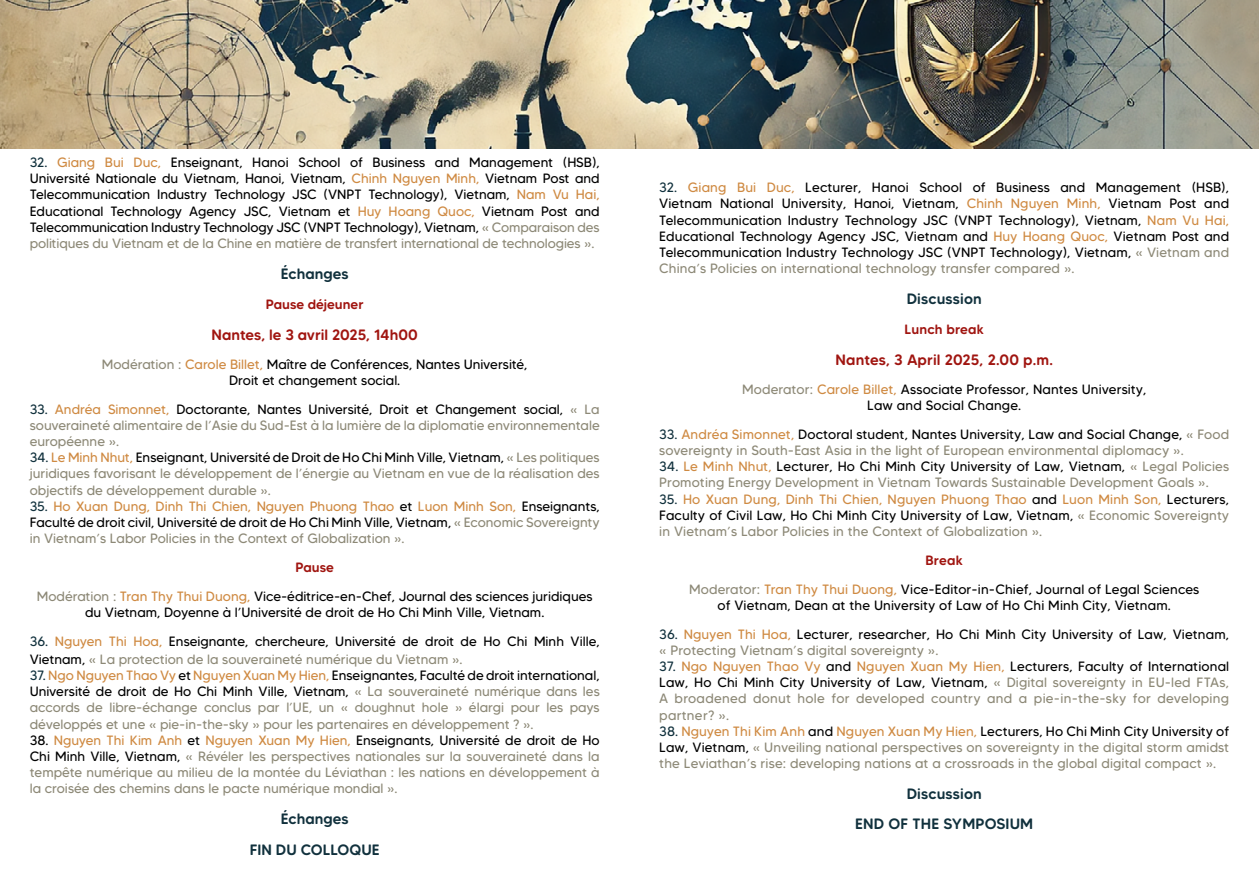
<style>
.page{position:relative;width:1259px;height:893px;background:#fff}
.page>*{position:absolute;margin:0;border:0;box-sizing:border-box;transform-origin:0 0}
.t1{font:500 15px/30.6px "MADE Tommy Soft";letter-spacing:.01em;color:#11313d;text-align:center}
.t2{font:500 15px "MADE Tommy Soft";color:#a01510}
.t3{font:13.5px/16.2px "MADE Tommy Soft";letter-spacing:.01em;color:#8d8977;text-align:justify}
.t4{font:13.5px/16.2px "MADE Tommy Soft";color:#000;text-align:center}
.t5{font:500 13.5px "MADE Tommy Soft";color:#a01510}
.s1{color:#11313d}
.s2{color:#cf8a42}
.s3{color:#8d8977}
.s4{color:#000}
.s5{font-weight:500;color:#a01510}
</style>
<div class="page">
<img style="left:0;top:0;width:1259px;height:149px">
<p class="t4" style="left:30px;top:154px;width:571px;text-align:justify"><span class="s1">32.</span> <span class="s2">Giang Bui Duc,</span> Enseignant, Hanoi School of Business and Management (HSB), Université Nationale du Vietnam, Hanoi, Vietnam, <span class="s2">Chinh Nguyen Minh,</span> Vietnam Post and Telecommunication Industry Technology JSC (VNPT Technology), Vietnam, <span class="s2">Nam Vu Hai, </span>Educational Technology Agency JSC, Vietnam et <span class="s2">Huy Hoang Quoc,</span> Vietnam Post and Telecommunication Industry Technology JSC (VNPT Technology), Vietnam, <span class="s3">« Comparaison des politiques du Vietnam et de la Chine en matière de transfert international de technologies ».</span></p>
<p class="t1" style="left:281px;top:258px;width:69px">Échanges</p>
<p class="t5" style="left:266px;top:296px;width:99px">Pause déjeuner</p>
<p class="t2" style="left:212px;top:325px;width:208px">Nantes, le 3 avril 2025, 14h00</p>
<p class="t4" style="left:102px;top:356px;width:427px"><span class="s3">Modération :</span> <span class="s2">Carole Billet,</span> Maître de Conférences, Nantes Université,<br>Droit et changement social.</p>
<p class="t3" style="left:30px;top:401px;width:571px"><span class="s1">33.</span> <span class="s2">Andréa Simonnet,</span> <span class="s4">Doctorante, Nantes Université, Droit et Changement social,</span> « La souveraineté alimentaire de l’Asie du Sud-Est à la lumière de la diplomatie environnementale européenne ».</p>
<p class="t3" style="left:30px;top:449px;width:571px"><span class="s1">34.</span> <span class="s2">Le Minh Nhut,</span> <span class="s4">Enseignant, Université de Droit de Ho Chi Minh Ville, Vietnam,</span> « Les politiques juridiques favorisant le développement de l’énergie au Vietnam en vue de la réalisation des objectifs de développement durable ».</p>
<p class="t4" style="left:30px;top:498px;width:571px;text-align:justify"><span class="s1">35.</span> <span class="s2">Ho Xuan Dung, Dinh Thi Chien, Nguyen Phuong Thao</span> et <span class="s2">Luon Minh Son,</span> Enseignants, Faculté de droit civil, Université de droit de Ho Chi Minh Ville, Vietnam, <span class="s3">« Economic Sovereignty in Vietnam’s Labor Policies in the Context of Globalization ».</span></p>
<p class="t4" style="left:37px;top:553px;width:557px;line-height:28.8px"><span class="s5">Pause<br></span><span class="s3">Modération :</span> <span class="s2">Tran Thy Thui Duong,</span> Vice-éditrice-en-Chef, Journal des sciences juridiques</p>
<p class="t4" style="left:85px;top:604px;width:461px">du Vietnam, Doyenne à l’Université de droit de Ho Chi Minh Ville, Vietnam.</p>
<p class="t4" style="left:30px;top:632px;width:571px;line-height:18px;text-align:left"><span class="s1">36.</span> <span class="s2">Nguyen Thi Hoa,</span> Enseignante, chercheure, Université de droit de Ho Chi Minh Ville,<br>Vietnam, <span class="s3">« La protection de la souveraineté numérique du Vietnam ».</span></p>
<p class="t3" style="left:30px;top:667px;width:571px"><span class="s1">37.</span> <span class="s2">Ngo Nguyen Thao Vy</span> <span class="s4">et</span> <span class="s2">Nguyen Xuan My Hien,</span> <span class="s4">Enseignantes, Faculté de droit international, Université de droit de Ho Chi Minh Ville, Vietnam,</span> « La souveraineté numérique dans les accords de libre-échange conclus par l’UE, un « doughnut hole » élargi pour les pays développés et une « pie-in-the-sky » pour les partenaires en développement ? ».</p>
<p class="t3" style="left:30px;top:732px;width:571px"><span class="s4">38.</span> <span class="s2">Nguyen Thi Kim Anh</span> <span class="s4">et</span> <span class="s2">Nguyen Xuan My Hien,</span> <span class="s4">Enseignants, Université de droit de Ho Chi Minh Ville, Vietnam,</span> « Révéler les perspectives nationales sur la souveraineté dans la tempête numérique au milieu de la montée du Léviathan : les nations en développement à la croisée des chemins dans le pacte numérique mondial ».</p>
<p class="t1" style="left:250px;top:803px;width:131px">Échanges<br>FIN DU COLLOQUE</p>
<p class="t4" style="left:659px;top:179px;width:571px;text-align:justify"><span class="s1">32.</span> <span class="s2">Giang Bui Duc,</span> Lecturer, Hanoi School of Business and Management (HSB), Vietnam National University, Hanoi, Vietnam, <span class="s2">Chinh Nguyen Minh,</span> Vietnam Post and Telecommunication Industry Technology JSC (VNPT Technology), Vietnam, <span class="s2">Nam Vu Hai, </span>Educational Technology Agency JSC, Vietnam and <span class="s2">Huy Hoang Quoc,</span> Vietnam Post and Telecommunication Industry Technology JSC (VNPT Technology), Vietnam, <span class="s3">« Vietnam and China’s Policies on international technology transfer compared ».</span></p>
<p class="t1" style="left:906px;top:283px;width:77px">Discussion</p>
<p class="t5" style="left:904px;top:321px;width:81px">Lunch break</p>
<p class="t2" style="left:835px;top:350px;width:219px">Nantes, 3 April 2025, 2.00 p.m.</p>
<p class="t4" style="left:742px;top:381px;width:406px"><span class="s3">Moderator:</span> <span class="s2">Carole Billet,</span> Associate Professor, Nantes University,<br>Law and Social Change.</p>
<p class="t3" style="left:659px;top:426px;width:571px"><span class="s1">33.</span> <span class="s2">Andréa Simonnet,</span> <span class="s4">Doctoral student, Nantes University, Law and Social Change,</span> « Food sovereignty in South-East Asia in the light of European environmental diplomacy ».</p>
<p class="t3" style="left:659px;top:458px;width:571px"><span class="s1">34.</span> <span class="s2">Le Minh Nhut,</span> <span class="s4">Lecturer, Ho Chi Minh City University of Law, Vietnam,</span> « Legal Policies<br>Promoting Energy Development in Vietnam Towards Sustainable Development Goals ».</p>
<p class="t3" style="left:659px;top:491px;width:571px"><span class="s1">35.</span> <span class="s2">Ho Xuan Dung, Dinh Thi Chien, Nguyen Phuong Thao</span> <span class="s4">and</span> <span class="s2">Luon Minh Son,</span> <span class="s4">Lecturers, Faculty of Civil Law, Ho Chi Minh City University of Law, Vietnam,</span> « Economic Sovereignty in Vietnam’s Labor Policies in the Context of Globalization ».</p>
<p class="t4" style="left:689px;top:545px;width:512px;line-height:28.8px"><span class="s5">Break<br></span><span class="s3">Moderator:</span> <span class="s2">Tran Thy Thui Duong,</span> Vice-Editor-in-Chief, Journal of Legal Sciences</p>
<p class="t4" style="left:717px;top:597px;width:455px">of Vietnam, Dean at the University of Law of Ho Chi Minh City, Vietnam.</p>
<p class="t4" style="left:659px;top:626px;width:571px;text-align:left"><span class="s1">36.</span> <span class="s2">Nguyen Thi Hoa,</span> Lecturer, researcher, Ho Chi Minh City University of Law, Vietnam, <span class="s3">« Protecting Vietnam’s digital sovereignty ».</span></p>
<p class="t3" style="left:659px;top:658px;width:571px"><span class="s1">37.</span> <span class="s2">Ngo Nguyen Thao Vy</span> <span class="s4">and</span> <span class="s2">Nguyen Xuan My Hien,</span> <span class="s4">Lecturers, Faculty of International Law, Ho Chi Minh City University of Law, Vietnam,</span> « Digital sovereignty in EU-led FTAs, A broadened donut hole for developed country and a pie-in-the-sky for developing partner? ».</p>
<p class="t3" style="left:659px;top:723px;width:571px"><span class="s1">38.</span> <span class="s2">Nguyen Thi Kim Anh</span> <span class="s4">and</span> <span class="s2">Nguyen Xuan My Hien,</span> <span class="s4">Lecturers, Ho Chi Minh City University of Law, Vietnam,</span> « Unveiling national perspectives on sovereignty in the digital storm amidst the Leviathan’s rise: developing nations at a crossroads in the global digital compact ».</p>
<p class="t1" style="left:855px;top:778px;width:180px">Discussion<br>END OF THE SYMPOSIUM</p>
</div>
